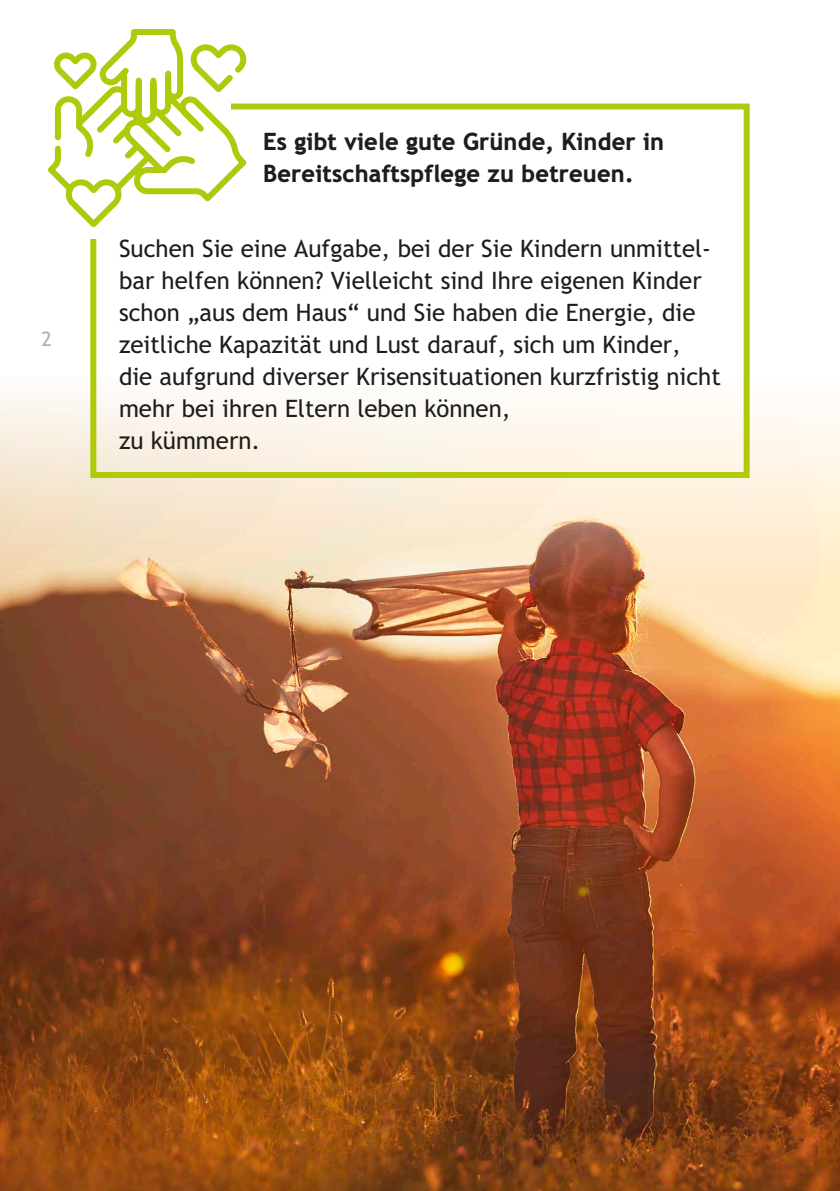
<style>
.page{position:relative;width:840px;height:1191px;background:#fff}
.page>*{position:absolute;margin:0;border:0;box-sizing:border-box;transform-origin:0 0}
.t1{font:24px/32px "Trebuchet SBG2";color:#1d1d1b}
.t2{font:900 24px/32px "Trebuchet SBG2";color:#1d1d1b}
.t3{font:20px "Trebuchet SBG2";color:#b2b2b2}
</style>
<div class="page">
<img style="left:0;top:376px;width:839px;height:815px">
<div style="left:90px;top:103px;width:659px;height:375px;border:6px solid #afca0b"></div>
<div style="left:0;top:0;width:230px;height:238px;background:#fff"></div>
<svg style="left:48px;top:29px;width:205px;height:198px"></svg>
<p class="t3" style="left:41px;top:327px;width:12px">2</p>
<p class="t2" style="left:263px;top:126px;width:402px">Es gibt viele gute Gründe, Kinder in<br>Bereitschaftspflege zu betreuen.</p>
<p class="t1" style="left:119px;top:233px;width:603px">Suchen Sie eine Aufgabe, bei der Sie Kindern unmittel&shy;bar helfen können? Vielleicht sind Ihre eigenen Kinder schon „aus dem Haus“ und Sie haben die Energie, die zeitliche Kapazität und Lust darauf, sich um Kinder,<br>die aufgrund diverser Krisensituationen kurzfristig nicht mehr bei ihren Eltern leben können,<br>zu kümmern.</p>
</div>
